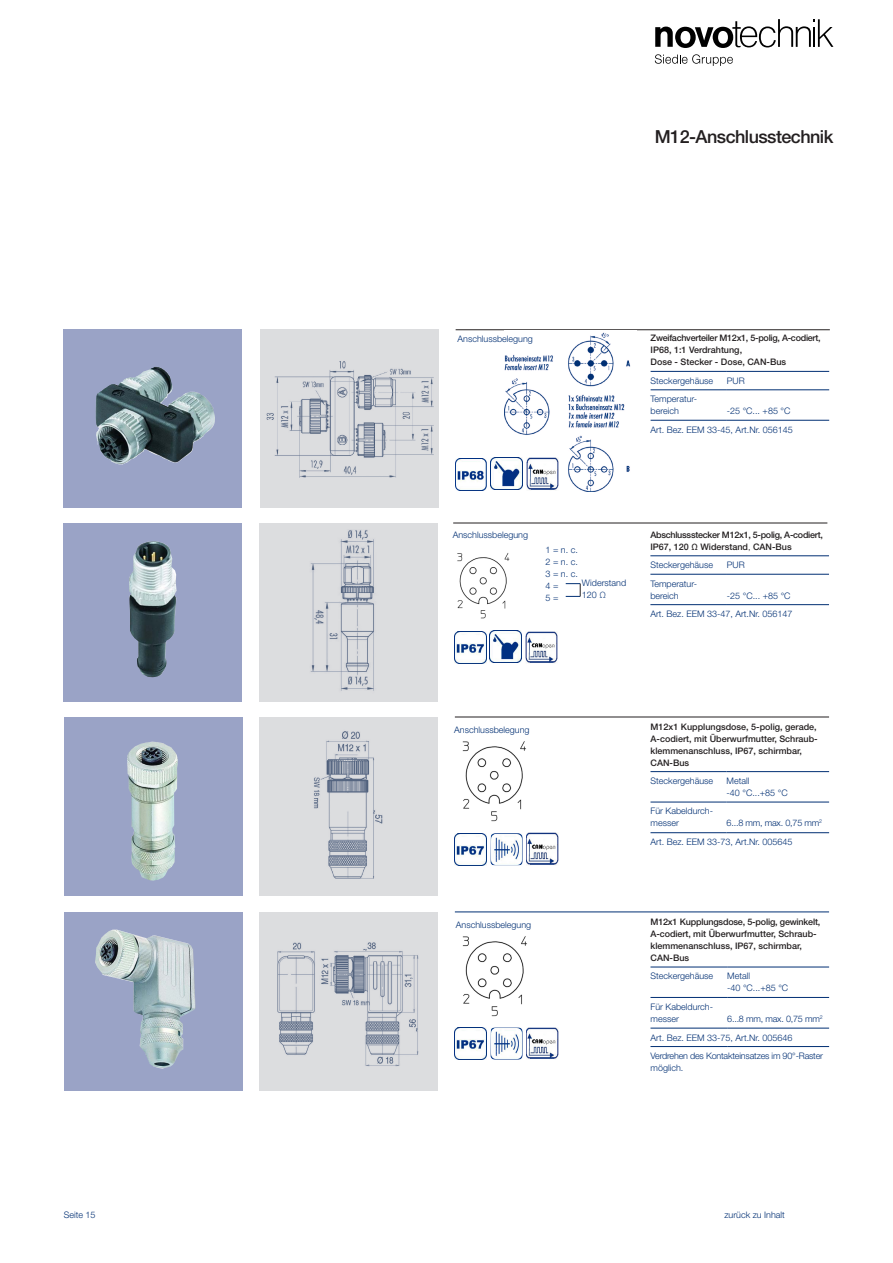
<style>
.page{position:relative;width:893px;height:1263px;background:#fff}
.page>*{position:absolute;margin:0;border:0;box-sizing:border-box;transform-origin:0 0}
.t1{font:500 18px "Helvetica Neue LT Std";letter-spacing:-.03em;color:#231f20}
.zuück_zum_Inhalt{font:300 9px/12px "Helvetica Neue LT Std";color:#002f73}
.t2{font:500 9px/12px "Helvetica Neue LT Std";color:#231f20}
.t3{font:500 9px "Helvetica Neue LT Std";letter-spacing:-.03em;color:#231f20}
.zuück_zum_Inhalt-2{font:300 9px "Helvetica Neue LT Std";letter-spacing:-.02em;color:#002f73}
.s1{font-weight:300}
</style>
<div class="page">
<svg style="left:655px;top:19px;width:178px;height:29px"></svg>
<svg style="left:655px;top:54px;width:78px;height:12px"></svg>
<hr style="left:453px;top:523px;width:374px;height:1px;background:#231f20">
<div style="left:259px;top:523px;width:179px;height:179px;background:#dcdddf"></div>
<img style="left:310px;top:530px;width:64px;height:161px">
<div style="left:64px;top:523px;width:178px;height:179px;background:#9aa3c6"></div>
<img style="left:129px;top:541px;width:48px;height:136px">
<hr style="left:650px;top:555px;width:77px;height:1px;background:#002f73">
<hr style="left:727px;top:555px;width:102px;height:1px;background:#002f73">
<hr style="left:650px;top:574px;width:77px;height:1px;background:#002f73">
<hr style="left:727px;top:574px;width:102px;height:1px;background:#002f73">
<hr style="left:650px;top:604px;width:77px;height:1px;background:#002f73">
<hr style="left:727px;top:604px;width:102px;height:1px;background:#002f73">
<img style="left:457px;top:553px;width:53px;height:65px">
<svg style="left:566px;top:583px;width:15px;height:14px"></svg>
<div style="left:260px;top:330px;width:179px;height:178px;background:#dcdddf"></div>
<img style="left:266px;top:361px;width:168px;height:117px">
<hr style="left:456px;top:329px;width:374px;height:1px;background:#231f20">
<div style="left:63px;top:330px;width:179px;height:178px;background:#9aa3c6"></div>
<img style="left:95px;top:367px;width:120px;height:97px">
<hr style="left:651px;top:371px;width:76px;height:1px;background:#002f73">
<hr style="left:727px;top:371px;width:102px;height:1px;background:#002f73">
<hr style="left:651px;top:390px;width:76px;height:1px;background:#002f73">
<hr style="left:727px;top:390px;width:102px;height:1px;background:#002f73">
<hr style="left:651px;top:420px;width:76px;height:1px;background:#002f73">
<hr style="left:727px;top:420px;width:102px;height:1px;background:#002f73">
<img style="left:505px;top:332px;width:126px;height:160px">
<hr style="left:455px;top:717px;width:374px;height:1px;background:#231f20">
<img style="left:462px;top:741px;width:64px;height:80px">
<hr style="left:650px;top:771px;width:77px;height:1px;background:#002f73">
<hr style="left:727px;top:771px;width:102px;height:1px;background:#002f73">
<hr style="left:650px;top:802px;width:77px;height:1px;background:#002f73">
<hr style="left:727px;top:802px;width:102px;height:1px;background:#002f73">
<hr style="left:650px;top:832px;width:77px;height:1px;background:#002f73">
<hr style="left:727px;top:832px;width:102px;height:1px;background:#002f73">
<div style="left:64px;top:717px;width:178px;height:178px;background:#9aa3c6"></div>
<img style="left:127px;top:742px;width:51px;height:138px">
<div style="left:259px;top:717px;width:179px;height:178px;background:#dcdddf"></div>
<img style="left:314px;top:731px;width:69px;height:147px">
<hr style="left:650px;top:967px;width:77px;height:1px;background:#002f73">
<hr style="left:727px;top:967px;width:102px;height:1px;background:#002f73">
<hr style="left:650px;top:997px;width:77px;height:1px;background:#002f73">
<hr style="left:727px;top:997px;width:102px;height:1px;background:#002f73">
<hr style="left:650px;top:1028px;width:77px;height:1px;background:#002f73">
<hr style="left:727px;top:1028px;width:102px;height:1px;background:#002f73">
<hr style="left:650px;top:1046px;width:77px;height:1px;background:#002f73">
<hr style="left:727px;top:1046px;width:102px;height:1px;background:#002f73">
<div style="left:64px;top:912px;width:178px;height:178px;background:#9aa3c6"></div>
<img style="left:95px;top:930px;width:101px;height:138px">
<div style="left:259px;top:912px;width:179px;height:178px;background:#dcdddf"></div>
<img style="left:277px;top:942px;width:142px;height:124px">
<img style="left:462px;top:936px;width:65px;height:80px">
<hr style="left:455px;top:912px;width:374px;height:1px;background:#002f73">
<img style="left:455px;top:458px;width:32px;height:32px">
<img style="left:491px;top:458px;width:32px;height:31px">
<img style="left:526px;top:457px;width:33px;height:33px">
<img style="left:526px;top:631px;width:32px;height:32px">
<img style="left:454px;top:632px;width:32px;height:31px">
<img style="left:490px;top:631px;width:32px;height:32px">
<img style="left:526px;top:833px;width:33px;height:32px">
<img style="left:455px;top:833px;width:32px;height:32px">
<img style="left:491px;top:833px;width:31px;height:32px">
<img style="left:526px;top:1027px;width:33px;height:32px">
<img style="left:455px;top:1027px;width:32px;height:32px">
<img style="left:491px;top:1027px;width:31px;height:32px">
<p class="t1" style="left:655px;top:126px;width:180px">M12-Anschlusstechnik</p>
<p class="zuück_zum_Inhalt" style="left:458px;top:333px;width:77px">Anschlussbelegung</p>
<p class="t3" style="left:651px;top:333px;width:172px">Zweifachverteiler M12x1, 5-polig, A-codiert,</p>
<p class="t2" style="left:651px;top:344px;width:93px">IP68, 1:1 Verdrahtung,</p>
<p class="t2" style="left:651px;top:356px;width:137px">Dose - Stecker - Dose, CAN-Bus</p>
<p class="zuück_zum_Inhalt" style="left:651px;top:374px;width:64px">Steckergehäuse</p>
<p class="zuück_zum_Inhalt" style="left:727px;top:374px;width:19px">PUR</p>
<p class="zuück_zum_Inhalt" style="left:651px;top:393px;width:48px">Temperatur-</p>
<p class="zuück_zum_Inhalt" style="left:651px;top:405px;width:30px">bereich</p>
<p class="zuück_zum_Inhalt" style="left:727px;top:405px;width:65px">-25 °C... +85 °C</p>
<p class="zuück_zum_Inhalt" style="left:651px;top:423px;width:144px">Art. Bez. EEM 33-45, Art.Nr. 056145</p>
<p class="zuück_zum_Inhalt" style="left:453px;top:529px;width:77px">Anschlussbelegung</p>
<p class="zuück_zum_Inhalt" style="left:546px;top:543px;width:34px">1 = n. c.</p>
<p class="zuück_zum_Inhalt" style="left:546px;top:555px;width:34px">2 = n. c.</p>
<p class="zuück_zum_Inhalt" style="left:546px;top:567px;width:34px">3 = n. c.</p>
<p class="zuück_zum_Inhalt" style="left:546px;top:579px;width:14px">4 =</p>
<p class="zuück_zum_Inhalt" style="left:546px;top:591px;width:14px">5 =</p>
<p class="zuück_zum_Inhalt" style="left:582px;top:576px;width:46px">Widerstand<br>120 Ω</p>
<p class="t3" style="left:650px;top:529px;width:174px">Abschlussstecker M12x1, 5-polig, A-codiert,</p>
<p class="t2" style="left:650px;top:540px;width:143px">IP67, 120 Ω Widerstand<span class="s1">,</span> CAN-Bus</p>
<p class="zuück_zum_Inhalt" style="left:650px;top:559px;width:64px">Steckergehäuse</p>
<p class="zuück_zum_Inhalt" style="left:727px;top:559px;width:19px">PUR</p>
<p class="zuück_zum_Inhalt" style="left:650px;top:577px;width:48px">Temperatur-</p>
<p class="zuück_zum_Inhalt" style="left:650px;top:589px;width:30px">bereich</p>
<p class="zuück_zum_Inhalt" style="left:727px;top:589px;width:65px">-25 °C... +85 °C</p>
<p class="zuück_zum_Inhalt" style="left:650px;top:608px;width:144px">Art. Bez. EEM 33-47, Art.Nr. 056147</p>
<p class="zuück_zum_Inhalt" style="left:454px;top:724px;width:77px">Anschlussbelegung</p>
<p class="t2" style="left:650px;top:720px;width:169px">M12x1 Kupplungsdose, 5-polig, gerade,<br>A-codiert, mit Überwurfmutter, Schraub&shy;klemmenanschluss, IP67, schirmbar,<br>CAN-Bus</p>
<p class="zuück_zum_Inhalt" style="left:650px;top:775px;width:64px">Steckergehäuse</p>
<p class="zuück_zum_Inhalt" style="left:727px;top:775px;width:24px">Metall</p>
<p class="zuück_zum_Inhalt" style="left:727px;top:787px;width:63px">-40 °C...+85 °C</p>
<p class="zuück_zum_Inhalt" style="left:650px;top:805px;width:64px">Für Kabeldurch&shy;messer</p>
<p class="zuück_zum_Inhalt" style="left:727px;top:817px;width:97px">6...8 mm, max. 0,75 mm<sup>2</sup></p>
<p class="zuück_zum_Inhalt" style="left:650px;top:836px;width:144px">Art. Bez. EEM 33-73, Art.Nr. 005645</p>
<p class="zuück_zum_Inhalt" style="left:456px;top:918px;width:77px">Anschlussbelegung</p>
<p class="t2" style="left:650px;top:916px;width:171px">M12x1 Kupplungsdose, 5-polig, gewinkelt, A-codiert, mit Überwurfmutter, Schraub&shy;klemmenanschluss, IP67, schirmbar, CAN-Bus</p>
<p class="zuück_zum_Inhalt" style="left:650px;top:970px;width:64px">Steckergehäuse</p>
<p class="zuück_zum_Inhalt" style="left:727px;top:970px;width:24px">Metall</p>
<p class="zuück_zum_Inhalt" style="left:727px;top:982px;width:63px">-40 °C...+85 °C</p>
<p class="zuück_zum_Inhalt" style="left:650px;top:1000px;width:64px">Für Kabeldurch&shy;messer</p>
<p class="zuück_zum_Inhalt" style="left:727px;top:1012px;width:97px">6...8 mm, max. 0,75 mm<sup>2</sup></p>
<p class="zuück_zum_Inhalt" style="left:650px;top:1031px;width:144px">Art. Bez. EEM 33-75, Art.Nr. 005646</p>
<p class="zuück_zum_Inhalt-2" style="left:650px;top:1050px;width:174px">Verdrehen des Kontakteinsatzes im 90°-Raster</p>
<p class="zuück_zum_Inhalt" style="left:650px;top:1061px;width:34px">möglich.</p>
<p class="zuück_zum_Inhalt" style="left:64px;top:1209px;width:33px">Seite 15</p>
<p class="zuück_zum_Inhalt" style="left:724px;top:1209px;width:62px">zurück zu Inhalt</p>
</div>
